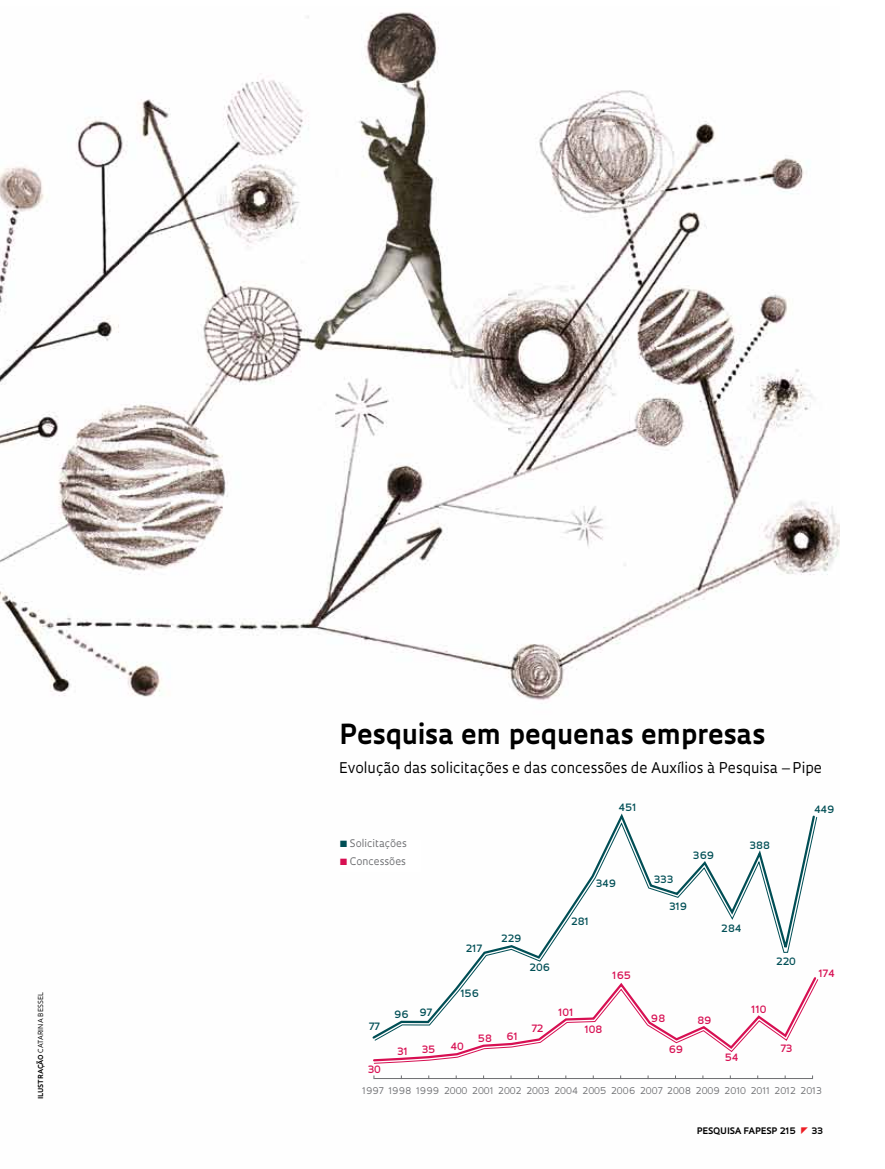
<style>
.page{position:relative;width:885px;height:1169px;background:#fff}
.page>*{position:absolute;margin:0;border:0;box-sizing:border-box;transform-origin:0 0}
.t1{font:700 26.85px "Oculum";color:#000}
.t2{font:14.4px "Oculum";color:#000}
.t3{font:10.2px "Oculum";color:#6d6e71}
.t4{font:600 9.9px "Oculum";color:#004e55}
.t5{font:600 9.9px "Oculum";color:#d70f52}
.t6{font:9px "Oculum";color:#6d6e71}
.t7{font:700 8.7px "Oculum";letter-spacing:.01em;color:#000}
.t8{font:6.75px "Oculum";letter-spacing:.02em;color:#000}
.s1{font-weight:700}
.s2{color:#004e55}
.s3{color:#d70f52}
</style>
<div class="page">
<img style="left:0;top:12px;width:840px;height:1068px">
<div style="left:340px;top:839px;width:81px;height:32px;background:#fff"></div>
<svg style="left:371px;top:810px;width:445px;height:230px"></svg>
<svg style="left:374px;top:816px;width:444px;height:159px"></svg>
<hr style="left:374px;top:1078px;width:438px;height:1px;background:#6d6e71">
<svg style="left:372px;top:975px;width:447px;height:89px"></svg>
<p class="t8" style="left:36px;top:1098px;width:108px;rotate:-90deg"><span class="s1">ilustraçãO</span> catarina bessel</p>
<h1 class="t1" style="left:339px;top:715px;width:427px">Pesquisa em pequenas empresas</h1>
<h2 class="t2" style="left:339px;top:758px;width:484px">Evolução das solicitações e das concessões de Auxílios à Pesquisa – Pipe</h2>
<p class="t3" style="left:340px;top:837px;width:68px"><span class="s2">■</span> Solicitações</p>
<p class="t3" style="left:340px;top:855px;width:67px"><span class="s3">■</span> Concessões</p>
<p class="t4" style="left:619px;top:800px;width:19px">451</p>
<p class="t4" style="left:596px;top:877px;width:22px">349</p>
<p class="t4" style="left:369px;top:1019px;width:12px">77</p>
<p class="t5" style="left:368px;top:1062px;width:15px">30</p>
<p class="t4" style="left:394px;top:1006px;width:39px">96 97</p>
<p class="t4" style="left:466px;top:942px;width:18px">217</p>
<p class="t4" style="left:460px;top:986px;width:20px">156</p>
<p class="t4" style="left:501px;top:931px;width:22px">229</p>
<p class="t5" style="left:397px;top:1044px;width:12px">31</p>
<p class="t5" style="left:422px;top:1043px;width:15px">35</p>
<p class="t5" style="left:451px;top:1039px;width:15px">40</p>
<p class="t5" style="left:478px;top:1031px;width:16px">58</p>
<p class="t5" style="left:506px;top:1029px;width:13px">61</p>
<p class="t4" style="left:571px;top:914px;width:19px">281</p>
<p class="t4" style="left:530px;top:961px;width:22px">206</p>
<p class="t5" style="left:532px;top:1021px;width:13px">72</p>
<p class="t5" style="left:558px;top:1005px;width:16px">101</p>
<p class="t5" style="left:585px;top:1022px;width:19px">108</p>
<p class="t5" style="left:612px;top:969px;width:20px">165</p>
<p class="t4" style="left:693px;top:848px;width:23px">369</p>
<p class="t4" style="left:654px;top:872px;width:21px">333</p>
<p class="t4" style="left:669px;top:900px;width:19px">319</p>
<p class="t4" style="left:721px;top:921px;width:22px">284</p>
<p class="t4" style="left:749px;top:839px;width:22px">388</p>
<p class="t4" style="left:776px;top:954px;width:21px">220</p>
<p class="t5" style="left:651px;top:1011px;width:16px">98</p>
<p class="t5" style="left:669px;top:1042px;width:16px">69</p>
<p class="t5" style="left:697px;top:1013px;width:16px">89</p>
<p class="t5" style="left:751px;top:1002px;width:16px">110</p>
<p class="t5" style="left:725px;top:1051px;width:15px">54</p>
<p class="t5" style="left:780px;top:1041px;width:13px">73</p>
<p class="t4" style="left:814px;top:802px;width:22px">449</p>
<p class="t5" style="left:818px;top:966px;width:18px">174</p>
<p class="t6" style="left:362px;top:1084px;width:461px">1997 1998 1999 2000 2001 2002 2003 2004 2005 2006 2007 2008 2009 2010 2011 2012 2013</p>
<p class="t7" style="left:697px;top:1124px;width:7px">pES</p>
<p class="t7" style="left:713px;top:1124px;width:20px">QUISA</p>
<p class="t7" style="left:744px;top:1124px;width:54px">FAPESP 215</p>
<p class="t7" style="left:812px;top:1124px;width:13px">33</p>
</div>
